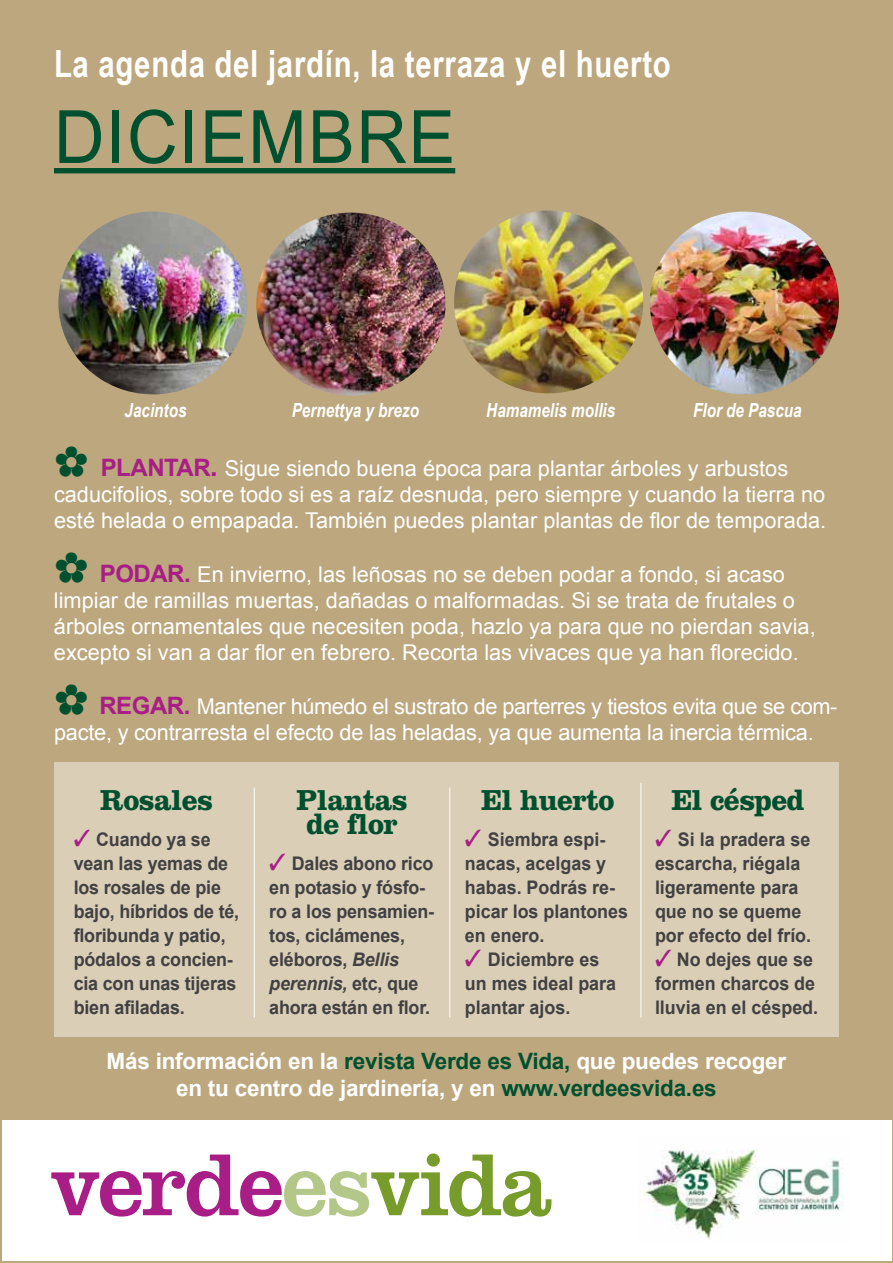
<style>
.page{position:relative;width:893px;height:1263px;background:#bda77e}
.page>*{position:absolute;margin:0;border:0;box-sizing:border-box;transform-origin:0 0}
.t1{font:91.5px "Clarendon LT Std";letter-spacing:-.02em;color:#a81e86}
.t2{font:73.5px "Arial";letter-spacing:.02em;color:#00502f;scale:.96 1}
.t3{font:700 37.5px "Arial Narrow";letter-spacing:.02em;color:#fff;scale:.95 1}
.t4{font:700 30px/24px "Clarendon LT Std";letter-spacing:-.02em;color:#00502f;text-align:center;scale:.96 1}
.t5{font:700 22.5px/27px "Arial";letter-spacing:-.01em;color:#fff;text-align:center}
.t6{font:21.75px/26.1px "Arial";color:#fff}
.t7{font:italic 700 19.5px "Arial Narrow";color:#fff;scale:.95 1}
.t8{font:700 18.75px/24px "Arial";letter-spacing:-.01em;color:#414042;scale:.95 1}
.s1{color:#00502f}
.s2{font-weight:700;font-size:24px;color:#a81e86}
.s3{font-weight:700;font-size:27px;color:#a81e86}
.s4{color:#a81e86}
.s5{font-style:italic}
.s6{color:#b3c789}
.s7{color:#779c2b}
</style>
<div class="page">
<div style="left:54px;top:22px;width:785px;height:164px;background:#bda77e"></div>
<div style="left:54px;top:168px;width:401px;height:5px;background:#00502f"></div>
<img style="left:58px;top:212px;width:190px;height:182px">
<img style="left:650px;top:212px;width:189px;height:182px">
<img style="left:256px;top:213px;width:190px;height:182px">
<img style="left:454px;top:210px;width:189px;height:183px">
<div style="left:2px;top:1120px;width:889px;height:141px;background:#fff"></div>
<div style="left:54px;top:762px;width:785px;height:274px;background:#dbceb7"></div>
<hr style="left:449px;top:788px;width:1px;height:229px;background:#fff">
<hr style="left:640px;top:783px;width:1px;height:234px;background:#fff">
<hr style="left:254px;top:788px;width:1px;height:229px;background:#fff">
<img style="left:644px;top:1150px;width:199px;height:88px">
<h3 class="t3" style="left:54px;top:42px;width:651px">La agenda del jardín, la terraza y el huerto</h3>
<h2 class="t2" style="left:54px;top:89px;width:419px">DICIEMBRE</h2>
<p class="t7" style="left:125px;top:399px;width:67px">Jacintos</p>
<p class="t7" style="left:292px;top:399px;width:136px">Pernettya y brezo</p>
<p class="t7" style="left:486px;top:399px;width:137px">Hamamelis mollis</p>
<p class="t7" style="left:693px;top:399px;width:116px">Flor de Pascua</p>
<p class="t6" style="left:54px;top:455px;width:774px"><span class="s1">✿</span> <span class="s2">plantar</span><span class="s3">.</span> Sigue siendo buena época para plantar árboles y arbustos caducifolios, sobre todo si es a raíz desnuda, pero siempre y cuando la tierra no esté helada o empapada. También puedes plantar plantas de flor de temporada.</p>
<p class="t6" style="left:54px;top:562px;width:763px"><span class="s1">✿</span> <span class="s2">Podar.</span> En invierno, las leñosas no se deben podar a fondo, si acaso limpiar de ramillas muertas, dañadas o malformadas. Si se trata de frutales o árboles ornamentales que necesiten poda, hazlo ya para que no pierdan savia, excepto si van a dar flor en febrero. Recorta las vivaces que ya han florecido.</p>
<p class="t6" style="left:54px;top:694px;width:785px"><span class="s1">✿</span> <span class="s2">Regar.</span> Mantener húmedo el sustrato de parterres y tiestos evita que se com&shy;pacte, y contrarresta el efecto de las heladas, ya que aumenta la inercia térmica.</p>
<h3 class="t4" style="left:100px;top:787px;width:119px">Rosales</h3>
<p class="t8" style="left:74px;top:828px;width:176px"><span class="s4">✓</span> Cuando ya se vean las yemas de los rosales de pie bajo, híbridos de té, floribunda y patio, pódalos a concien&shy;cia con unas tijeras bien afiladas.</p>
<h3 class="t4" style="left:297px;top:788px;width:117px">Plantas de flor</h3>
<p class="t8" style="left:269px;top:852px;width:175px"><span class="s4">✓</span> Dales abono rico en potasio y fósfo&shy;ro a los pensamien&shy;tos, ciclámenes, eléboros, <span class="s5">Bellis perennis,</span> etc, que ahora están en flor.</p>
<h3 class="t4" style="left:481px;top:787px;width:140px">El huerto</h3>
<p class="t8" style="left:465px;top:828px;width:173px"><span class="s4">✓</span> Siembra espi&shy;nacas, acelgas y habas. Podrás re&shy;picar los plantones en enero.</p>
<p class="t8" style="left:465px;top:948px;width:161px"><span class="s4">✓</span> Diciembre es un mes ideal para plantar ajos.</p>
<h3 class="t4" style="left:671px;top:788px;width:140px">El césped</h3>
<p class="t8" style="left:655px;top:828px;width:166px"><span class="s4">✓</span> Si la pradera se escarcha, riégala ligeramente para que no se queme por efecto del frío.</p>
<p class="t8" style="left:655px;top:948px;width:173px"><span class="s4">✓</span> No dejes que se formen charcos de lluvia en el césped.</p>
<p class="t5" style="left:107px;top:1048px;width:681px">Más información en la <span class="s1">revista Verde es Vida,</span> que puedes recoger en tu centro de jardinería, y en <span class="s1">www.verdeesvida.es</span></p>
<h1 class="t1" style="left:50px;top:1131px;width:503px">verde<span class="s6">es</span><span class="s7">vida</span></h1>
</div>
